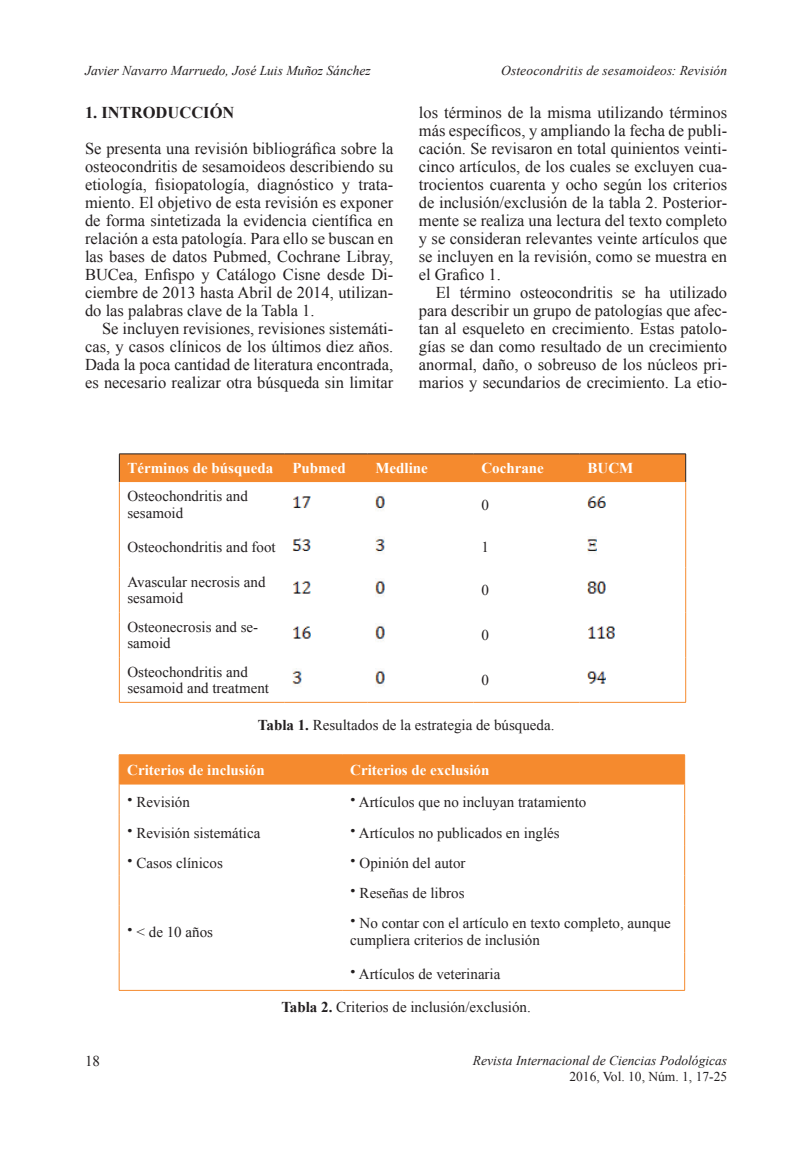
<style>
.page{position:relative;width:808px;height:1149px;background:#fff}
.page>*{position:absolute;margin:0;border:0;box-sizing:border-box;transform-origin:0 0}
.t1{font:16.5px/18px "Times New Roman";color:#231f20;text-align:justify}
.t2{font:700 16.5px "Times New Roman";color:#231f20}
.t3{font:15px/16.5px "Times New Roman";color:#231f20}
.t4{font:700 15px "Times New Roman";color:#fff}
.t5{font:italic 13.5px "Times New Roman";color:#231f20}
.t6{font:13.5px "Times New Roman";color:#231f20}
.s1{font-weight:700}
.s2{font-weight:700;font-size:22.5px}
</style>
<div class="page">
<hr style="left:119px;top:453px;width:165px;height:1px;background:#231f20">
<hr style="left:284px;top:453px;width:83px;height:1px;background:#231f20">
<hr style="left:367px;top:453px;width:106px;height:1px;background:#231f20">
<hr style="left:473px;top:453px;width:106px;height:1px;background:#231f20">
<hr style="left:579px;top:453px;width:107px;height:1px;background:#231f20">
<div style="left:119px;top:454px;width:567px;height:28px;background:#f58a2e"></div>
<hr style="left:119px;top:482px;width:1px;height:45px;background:#f58a2e">
<hr style="left:685px;top:482px;width:1px;height:45px;background:#f58a2e">
<hr style="left:119px;top:527px;width:1px;height:40px;background:#f58a2e">
<hr style="left:119px;top:567px;width:1px;height:45px;background:#f58a2e">
<hr style="left:119px;top:612px;width:1px;height:45px;background:#f58a2e">
<hr style="left:685px;top:527px;width:1px;height:40px;background:#f58a2e">
<hr style="left:685px;top:567px;width:1px;height:45px;background:#f58a2e">
<hr style="left:685px;top:612px;width:1px;height:45px;background:#f58a2e">
<hr style="left:119px;top:657px;width:1px;height:45px;background:#f58a2e">
<hr style="left:685px;top:657px;width:1px;height:45px;background:#f58a2e">
<hr style="left:119px;top:702px;width:165px;height:1px;background:#f58a2e">
<hr style="left:284px;top:702px;width:83px;height:1px;background:#f58a2e">
<hr style="left:367px;top:702px;width:106px;height:1px;background:#f58a2e">
<hr style="left:473px;top:702px;width:106px;height:1px;background:#f58a2e">
<hr style="left:579px;top:702px;width:107px;height:1px;background:#f58a2e">
<img style="left:293px;top:496px;width:17px;height:12px">
<img style="left:375px;top:496px;width:9px;height:14px">
<img style="left:587px;top:496px;width:18px;height:12px">
<img style="left:292px;top:538px;width:18px;height:13px">
<img style="left:375px;top:536px;width:9px;height:17px">
<img style="left:587px;top:536px;width:9px;height:18px">
<img style="left:293px;top:581px;width:17px;height:13px">
<img style="left:375px;top:581px;width:9px;height:16px">
<img style="left:587px;top:581px;width:18px;height:13px">
<img style="left:293px;top:626px;width:17px;height:13px">
<img style="left:375px;top:626px;width:9px;height:16px">
<img style="left:588px;top:626px;width:26px;height:13px">
<img style="left:292px;top:668px;width:9px;height:19px">
<img style="left:375px;top:671px;width:9px;height:16px">
<img style="left:587px;top:671px;width:18px;height:13px">
<div style="left:120px;top:755px;width:564px;height:29px;background:#f58a2e"></div>
<hr style="left:119px;top:754px;width:1px;height:30px;background:#f58a2e">
<hr style="left:119px;top:754px;width:223px;height:1px;background:#f58a2e">
<hr style="left:342px;top:754px;width:343px;height:1px;background:#f58a2e">
<hr style="left:684px;top:754px;width:1px;height:30px;background:#f58a2e">
<hr style="left:119px;top:784px;width:1px;height:30px;background:#f58a2e">
<hr style="left:119px;top:814px;width:1px;height:30px;background:#f58a2e">
<hr style="left:119px;top:844px;width:1px;height:31px;background:#f58a2e">
<hr style="left:119px;top:875px;width:1px;height:30px;background:#f58a2e">
<hr style="left:119px;top:905px;width:1px;height:47px;background:#f58a2e">
<hr style="left:684px;top:784px;width:1px;height:30px;background:#f58a2e">
<hr style="left:684px;top:814px;width:1px;height:30px;background:#f58a2e">
<hr style="left:684px;top:844px;width:1px;height:31px;background:#f58a2e">
<hr style="left:684px;top:875px;width:1px;height:30px;background:#f58a2e">
<hr style="left:684px;top:905px;width:1px;height:47px;background:#f58a2e">
<hr style="left:119px;top:952px;width:1px;height:37px;background:#f58a2e">
<hr style="left:684px;top:952px;width:1px;height:37px;background:#f58a2e">
<hr style="left:119px;top:989px;width:223px;height:1px;background:#f58a2e">
<hr style="left:342px;top:989px;width:343px;height:1px;background:#f58a2e">
<p class="t5" style="left:85px;top:61px;width:287px">Javier Navarro Marruedo, José Luis Muñoz Sánchez</p>
<p class="t5" style="left:501px;top:61px;width:228px">Osteocondritis de sesamoideos: Revisión</p>
<p class="t2" style="left:85px;top:101px;width:151px">1. INTRODUCCIÓN</p>
<p class="t1" style="left:85px;top:139px;width:310px">Se presenta una revisión bibliográfica sobre la osteocondritis de sesamoideos describiendo su etiología, fisiopatología, diagnóstico y trata&shy;miento. El objetivo de esta revisión es exponer de forma sintetizada la evidencia científica en relación a esta patología. Para ello se buscan en las bases de datos Pubmed, Cochrane Libray, BUCea, Enfispo y Catálogo Cisne desde Di&shy;ciembre de 2013 hasta Abril de 2014, utilizan&shy;do las palabras clave de la Tabla 1.</p>
<p class="t1" style="left:85px;top:319px;width:310px;text-indent:17px">Se incluyen revisiones, revisiones sistemáti&shy;cas, y casos clínicos de los últimos diez años.<br>Dada la poca cantidad de literatura encontrada, es necesario realizar otra búsqueda sin limitar</p>
<p class="t1" style="left:419px;top:103px;width:310px">los términos de la misma utilizando términos más específicos, y ampliando la fecha de publi&shy;cación. Se revisaron en total quinientos veinti&shy;cinco artículos, de los cuales se excluyen cua&shy;trocientos cuarenta y ocho según los criterios de inclusión/exclusión de la tabla 2. Posterior&shy;mente se realiza una lectura del texto completo y se consideran relevantes veinte artículos que se incluyen en la revisión, como se muestra en el Grafico 1.</p>
<p class="t1" style="left:419px;top:283px;width:310px;text-indent:17px">El término osteocondritis se ha utilizado para describir un grupo de patologías que afec&shy;tan al esqueleto en crecimiento. Estas patolo&shy;gías se dan como resultado de un crecimiento anormal, daño, o sobreuso de los núcleos pri&shy;marios y secundarios de crecimiento. La etio-</p>
<p class="t4" style="left:127px;top:457px;width:147px">Términos de búsqueda</p>
<p class="t4" style="left:292px;top:457px;width:55px">Pubmed</p>
<p class="t4" style="left:375px;top:457px;width:54px">Medline</p>
<p class="t4" style="left:481px;top:457px;width:64px">Cochrane</p>
<p class="t4" style="left:587px;top:457px;width:47px">BUCM</p>
<p class="t3" style="left:127px;top:488px;width:122px">Osteochondritis and sesamoid</p>
<p class="t3" style="left:481px;top:496px;width:9px">0</p>
<p class="t3" style="left:127px;top:539px;width:150px">Osteochondritis and foot</p>
<p class="t3" style="left:481px;top:539px;width:9px">1</p>
<p class="t3" style="left:127px;top:573px;width:140px">Avascular necrosis and sesamoid</p>
<p class="t3" style="left:481px;top:581px;width:9px">0</p>
<p class="t3" style="left:127px;top:618px;width:132px">Osteonecrosis and se&shy;samoid</p>
<p class="t3" style="left:481px;top:626px;width:9px">0</p>
<p class="t3" style="left:127px;top:663px;width:143px">Osteochondritis and sesamoid and treatment</p>
<p class="t3" style="left:481px;top:671px;width:9px">0</p>
<p class="t3" style="left:258px;top:716px;width:298px"><span class="s1">Tabla 1.</span> Resultados de la estrategia de búsqueda.</p>
<p class="t4" style="left:127px;top:759px;width:139px">Criterios de inclusión</p>
<p class="t4" style="left:350px;top:759px;width:141px">Criterios de exclusión</p>
<p class="t3" style="left:127px;top:793px;width:64px"><span class="s2">·</span> Revisión</p>
<p class="t3" style="left:350px;top:793px;width:238px"><span class="s2">·</span> Artículos que no incluyan tratamiento</p>
<p class="t3" style="left:127px;top:823px;width:135px"><span class="s2">·</span> Revisión sistemática</p>
<p class="t3" style="left:350px;top:823px;width:211px"><span class="s2">·</span> Artículos no publicados en inglés</p>
<p class="t3" style="left:127px;top:854px;width:97px"><span class="s2">·</span> Casos clínicos</p>
<p class="t3" style="left:350px;top:847px;width:117px;line-height:30.3px"><span class="s2">·</span> Opinión del autor <span class="s2">·</span> Reseñas de libros</p>
<p class="t3" style="left:127px;top:922px;width:87px"><span class="s2">·</span> &lt; de 10 años</p>
<p class="t3" style="left:350px;top:914px;width:322px"><span class="s2">·</span> No contar con el artículo en texto completo, aunque cumpliera criterios de inclusión</p>
<p class="t3" style="left:350px;top:965px;width:152px"><span class="s2">·</span> Artículos de veterinaria</p>
<p class="t3" style="left:281px;top:998px;width:251px"><span class="s1">Tabla 2.</span> Criterios de inclusión/exclusión.</p>
<p class="t3" style="left:85px;top:1051px;width:16px">18</p>
<p class="t5" style="left:473px;top:1050px;width:256px">Revista Internacional de Ciencias Podológicas</p>
<p class="t6" style="left:569px;top:1066px;width:159px">2016, Vol. 10, Núm. 1, 17-25</p>
</div>
